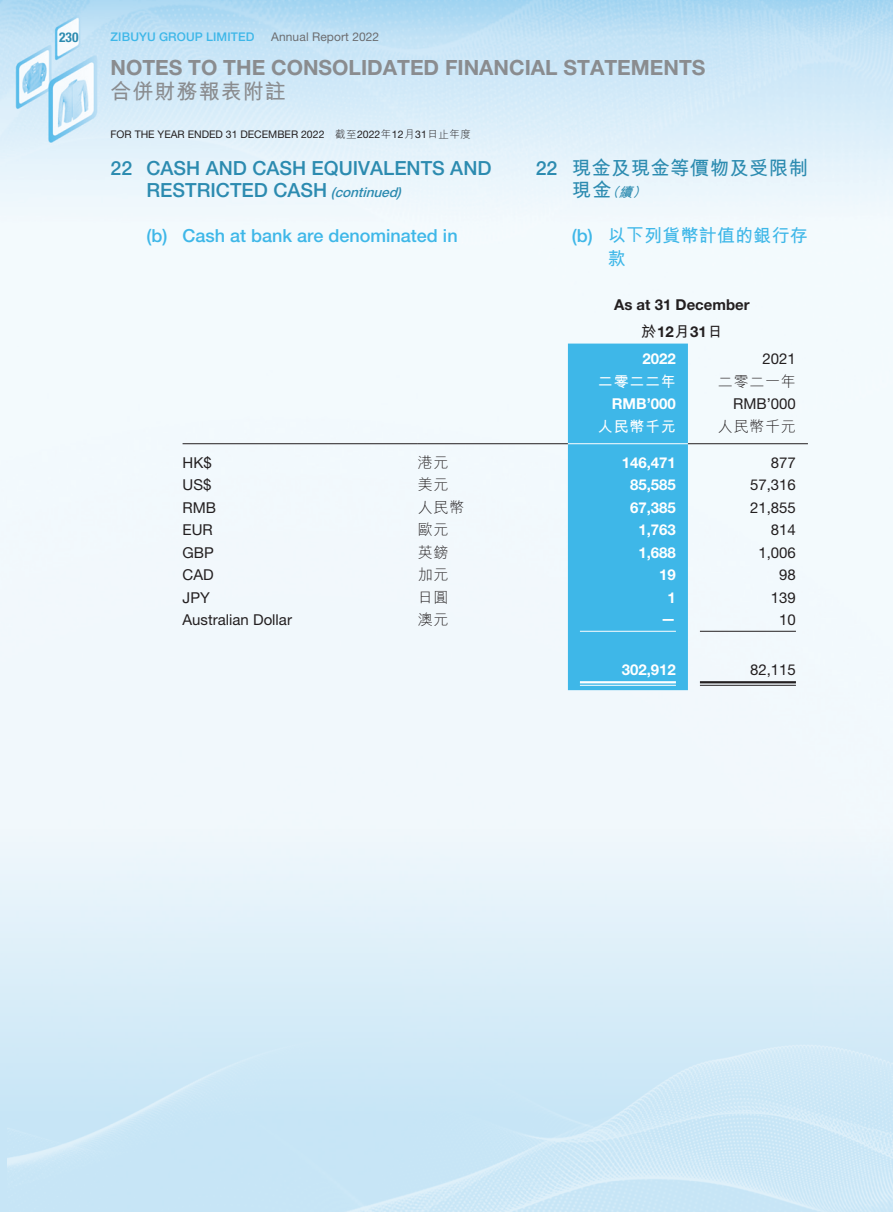
<style>
.page{position:relative;width:893px;height:1212px;background:#fff}
.page>*{position:absolute;margin:0;border:0;box-sizing:border-box;transform-origin:0 0}
.t1{font:700 21px "Helvetica Neue LT Std";color:#8a8c8f}
.t2{font:700 21px "M Hei HK";letter-spacing:.05em;color:#8a8c8f}
._03_H1{font:500 19.5px/22.5px "Helvetica Neue LT Std";color:#2c8bb0}
._03_H1-2{font:700 19.5px "M Hei HK";letter-spacing:.01em;color:#2c8bb0}
._04___H2{font:500 18px "Helvetica Neue LT Std";color:#3eb7e8}
._04___H2-2{font:700 18px/22.5px "M Hei HK";letter-spacing:.01em;color:#3eb7e8}
._01_Body_Text{font:700 15px "Helvetica Neue LT Std";color:#fff}
._01_Body_Text-2{font:15px "Helvetica Neue LT Std";color:#231f20}
._15_Table_Stub{font:15px "Helvetica Neue LT Std";color:#231f20}
._01_Body_Text-3{font:700 15px "Helvetica Neue LT Std";color:#231f20}
._15_Table_Stub-2{font:300 15px "M Hei HK";letter-spacing:.05em;color:#231f20}
._01_Body_Text-4{font:700 15px "M Hei HK";letter-spacing:.05em;color:#fff}
._01_Body_Text-5{font:300 15px "M Hei HK";letter-spacing:.05em;color:#231f20}
._03_H1-3{font:italic 700 13.5px "M Hei HK";color:#2c8bb0}
.t3{font:700 condensed 13.5px "Helvetica Neue LT Std";color:#2c8bb0}
.t4{font:500 12px "Helvetica Neue LT Std";letter-spacing:.01em;color:#3eb7e8}
.t5{font:12px "Helvetica Neue LT Std";letter-spacing:.01em;color:#6c6d70}
.t6{font:10.5px "Helvetica Neue LT Std";color:#231f20}
.s1{font-family:"M Hei HK";font-weight:300}
.s2{font-style:italic;font-size:13.5px}
.s3{font-family:"Helvetica Neue LT Std";font-weight:500}
.s4{font-style:normal;font-size:19.5px}
.s5{font-family:"M Hei HK"}
</style>
<div class="page">
<img style="left:0;top:0;width:893px;height:816px">
<img style="left:8px;top:816px;width:885px;height:396px">
<div style="left:568px;top:344px;width:120px;height:346px;background:#3eb7e8"></div>
<hr style="left:183px;top:443px;width:235px;height:1px;background:#231f20">
<hr style="left:418px;top:443px;width:150px;height:1px;background:#231f20">
<hr style="left:568px;top:443px;width:120px;height:1px;background:#fff">
<hr style="left:688px;top:443px;width:120px;height:1px;background:#231f20">
<hr style="left:580px;top:631px;width:96px;height:1px;background:#fff">
<hr style="left:700px;top:631px;width:96px;height:1px;background:#231f20">
<hr style="left:580px;top:681px;width:96px;height:2px;background:#fff">
<hr style="left:580px;top:685px;width:96px;height:1px;background:#fff">
<hr style="left:700px;top:681px;width:96px;height:2px;background:#231f20">
<hr style="left:700px;top:685px;width:96px;height:1px;background:#231f20">
<p class="t3" style="left:59px;top:29px;width:21px">230</p>
<p class="t4" style="left:111px;top:30px;width:145px">ZIBUYU GROUP LIMITED</p>
<p class="t5" style="left:271px;top:30px;width:109px">Annual Report 2022</p>
<p class="t1" style="left:110px;top:55px;width:597px">NOTES TO THE CONSOLIDATED FINANCIAL STATEMENTS</p>
<p class="t2" style="left:110px;top:76px;width:177px">合併財務報表附註</p>
<p class="t6" style="left:111px;top:128px;width:362px">FOR THE YEAR ENDED 31 DECEMBER 2022 <span class="s1">截至</span>2022<span class="s1">年</span>12<span class="s1">月</span>31<span class="s1">日止年度</span></p>
<p class="_03_H1" style="left:147px;top:156px;width:346px;text-indent:-36px">22 CASH AND CASH EQUIVALENTS AND<br>RESTRICTED CASH <span class="s2">(continued)</span></p>
<p class="_04___H2" style="left:147px;top:225px;width:313px">(b) Cash at bank are denominated in</p>
<p class="_03_H1-2" style="left:536px;top:153px;width:274px"><span class="s3">22</span> 現金及現金等價物及受限制</p>
<p class="_03_H1-3" style="left:572px;top:182px;width:80px"><span class="s4">現金</span>（續）</p>
<p class="_04___H2-2" style="left:608px;top:223px;width:202px;text-indent:-36px"><span class="s3">(b)</span> 以下列貨幣計值的銀行存款</p>
<p class="_01_Body_Text-3" style="left:614px;top:295px;width:137px">As at 31 December</p>
<p class="_01_Body_Text-3" style="left:641px;top:322px;width:83px"><span class="s5">於</span>12<span class="s5">月</span>31<span class="s5">日</span></p>
<p class="_01_Body_Text" style="left:643px;top:349px;width:35px">2022</p>
<p class="_01_Body_Text-2" style="left:763px;top:350px;width:35px">2021</p>
<p class="_01_Body_Text-4" style="left:598px;top:370px;width:79px">二零二二年</p>
<p class="_01_Body_Text-5" style="left:718px;top:371px;width:80px">二零二一年</p>
<p class="_01_Body_Text" style="left:612px;top:394px;width:66px">RMB’000</p>
<p class="_01_Body_Text-2" style="left:733px;top:395px;width:64px">RMB’000</p>
<p class="_01_Body_Text-4" style="left:598px;top:415px;width:79px">人民幣千元</p>
<p class="_01_Body_Text-5" style="left:718px;top:416px;width:80px">人民幣千元</p>
<p class="_15_Table_Stub" style="left:183px;top:453px;width:31px">HK$</p>
<p class="_15_Table_Stub-2" style="left:418px;top:452px;width:32px">港元</p>
<p class="_01_Body_Text" style="left:622px;top:453px;width:56px">146,471</p>
<p class="_01_Body_Text-2" style="left:771px;top:453px;width:27px">877</p>
<p class="_15_Table_Stub" style="left:183px;top:476px;width:30px">US$</p>
<p class="_15_Table_Stub-2" style="left:418px;top:474px;width:32px">美元</p>
<p class="_01_Body_Text" style="left:630px;top:476px;width:47px">85,585</p>
<p class="_01_Body_Text-2" style="left:750px;top:476px;width:47px">57,316</p>
<p class="_15_Table_Stub" style="left:183px;top:498px;width:35px">RMB</p>
<p class="_15_Table_Stub-2" style="left:418px;top:497px;width:48px">人民幣</p>
<p class="_01_Body_Text" style="left:630px;top:498px;width:47px">67,385</p>
<p class="_01_Body_Text-2" style="left:750px;top:498px;width:47px">21,855</p>
<p class="_15_Table_Stub" style="left:183px;top:521px;width:32px">EUR</p>
<p class="_15_Table_Stub-2" style="left:418px;top:519px;width:32px">歐元</p>
<p class="_01_Body_Text" style="left:638px;top:521px;width:39px">1,763</p>
<p class="_01_Body_Text-2" style="left:771px;top:521px;width:27px">814</p>
<p class="_15_Table_Stub" style="left:183px;top:543px;width:33px">GBP</p>
<p class="_15_Table_Stub-2" style="left:418px;top:542px;width:32px">英鎊</p>
<p class="_01_Body_Text" style="left:638px;top:543px;width:39px">1,688</p>
<p class="_01_Body_Text-2" style="left:758px;top:543px;width:39px">1,006</p>
<p class="_15_Table_Stub" style="left:183px;top:566px;width:33px">CAD</p>
<p class="_15_Table_Stub-2" style="left:418px;top:564px;width:32px">加元</p>
<p class="_01_Body_Text" style="left:659px;top:566px;width:18px">19</p>
<p class="_01_Body_Text-2" style="left:779px;top:566px;width:18px">98</p>
<p class="_15_Table_Stub" style="left:183px;top:588px;width:29px">JPY</p>
<p class="_15_Table_Stub-2" style="left:418px;top:587px;width:32px">日圓</p>
<p class="_01_Body_Text" style="left:668px;top:588px;width:10px">1</p>
<p class="_01_Body_Text-2" style="left:771px;top:588px;width:27px">139</p>
<p class="_15_Table_Stub" style="left:183px;top:611px;width:111px">Australian Dollar</p>
<p class="_15_Table_Stub-2" style="left:418px;top:609px;width:32px">澳元</p>
<p class="_01_Body_Text" style="left:661px;top:609px;width:16px">—</p>
<p class="_01_Body_Text-2" style="left:779px;top:611px;width:18px">10</p>
<p class="_01_Body_Text" style="left:622px;top:660px;width:56px">302,912</p>
<p class="_01_Body_Text-2" style="left:750px;top:660px;width:47px">82,115</p>
</div>
